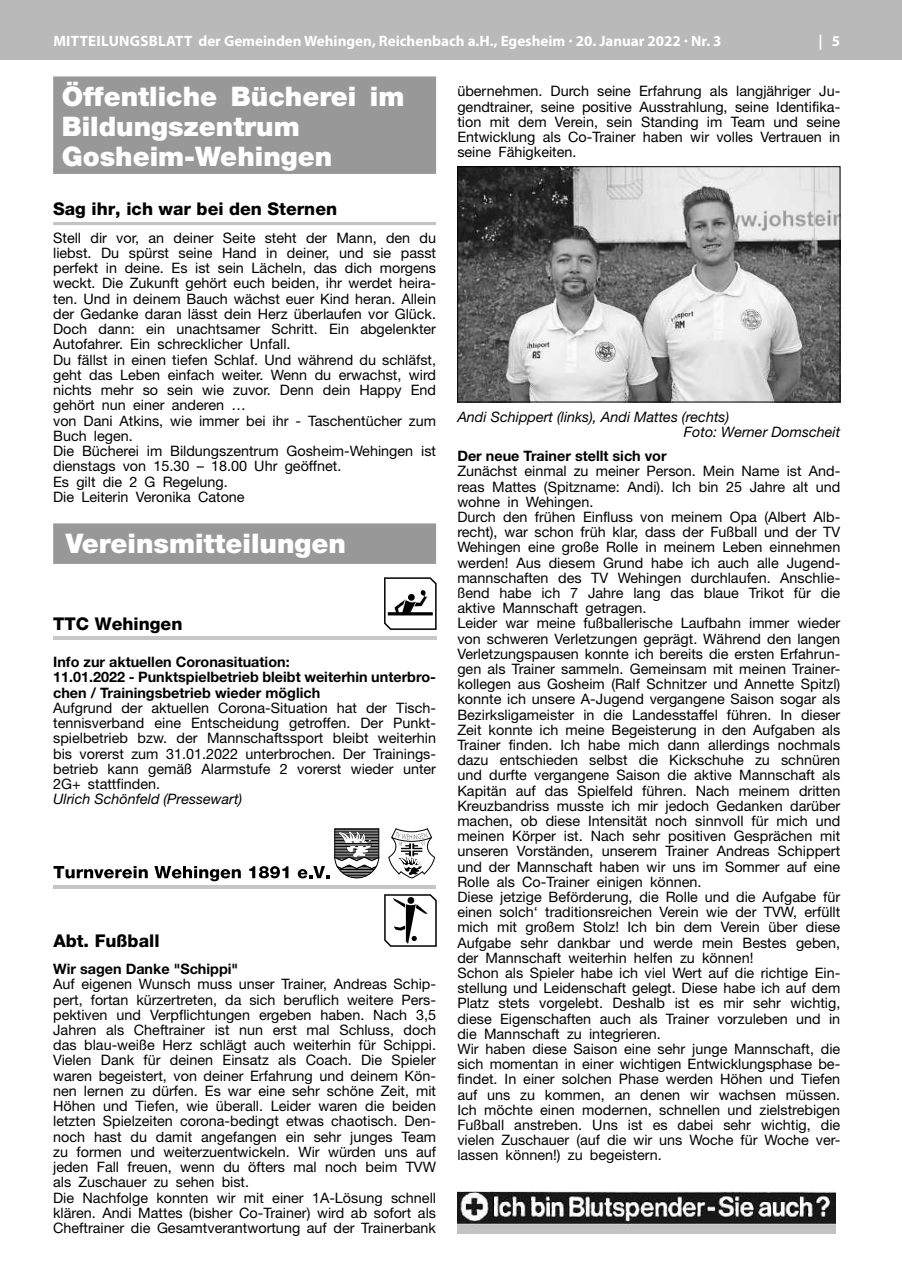
<style>
.page{position:relative;width:902px;height:1280px;background:#fff}
.page>*{position:absolute;margin:0;border:0;box-sizing:border-box;transform-origin:0 0}
.t1{font:900 27px/30px "Helvetica Neue";color:#fff}
.t2{font:800 17.55px "Helvetica Neue";color:#000}
.t3{font:700 15px "Myriad Pro";color:#fff}
.t4{font:14.4px/15.1px "Helvetica Neue";color:#000}
.t5{font:700 14.4px/15.3px "Helvetica Neue";color:#000}
.t6{font:italic 14.4px/15.1px "Helvetica Neue";color:#000}
</style>
<div class="page">
<div style="left:0;top:0;width:901px;height:60px;background:#b9b9ba"></div>
<div style="left:53px;top:76px;width:383px;height:98px;background:#989898"></div>
<hr style="left:53px;top:222px;width:383px;height:3px;background:#c3c4c4">
<div style="left:53px;top:523px;width:383px;height:41px;background:#989898"></div>
<hr style="left:53px;top:636px;width:383px;height:3px;background:#c6c7c7">
<svg style="left:384px;top:577px;width:52px;height:53px"></svg>
<svg style="left:53px;top:866px;width:95px;height:12px"></svg>
<svg style="left:154px;top:866px;width:87px;height:15px"></svg>
<svg style="left:249px;top:866px;width:39px;height:12px"></svg>
<svg style="left:388px;top:828px;width:47px;height:50px"></svg>
<svg style="left:298px;top:828px;width:81px;height:50px"></svg>
<hr style="left:335px;top:845px;width:44px;height:1px;background:#000">
<hr style="left:335px;top:843px;width:44px;height:1px;background:#000">
<hr style="left:53px;top:885px;width:383px;height:3px;background:#c6c6c7">
<svg style="left:384px;top:894px;width:52px;height:53px"></svg>
<img style="left:459px;top:168px;width:379px;height:232px">
<div style="left:457px;top:166px;width:383px;height:236px;border:1px solid #000"></div>
<img style="left:457px;top:1191px;width:378px;height:42px">
<p class="t3" style="left:53px;top:31px;width:669px">MITTeIluNgSblATT der gemeinden Wehingen, Reichenbach a.H., egesheim · 20. Januar 2022 · Nr. 3</p>
<p class="t3" style="left:818px;top:31px;width:23px">| 5</p>
<h1 class="t1" style="left:62px;top:81px;width:344px">Öffentliche Bücherei im<br>Bildungszentrum<br>Gosheim-Wehingen</h1>
<p class="t2" style="left:53px;top:198px;width:285px">Sag ihr, ich war bei den Sternen</p>
<p class="t4" style="left:53px;top:230px;width:384px">Stell dir vor, an deiner Seite steht der Mann, den du liebst. Du spürst seine Hand in deiner, und sie passt perfekt in deine. Es ist sein Lächeln, das dich morgens weckt. Die Zukunft gehört euch beiden, ihr werdet heira&shy;ten. Und in deinem Bauch wächst euer Kind heran. Allein der Gedanke daran lässt dein Herz überlaufen vor Glück.<br>Doch dann: ein unachtsamer Schritt. Ein abgelenkter Autofahrer. Ein schrecklicher Unfall.<br>Du fällst in einen tiefen Schlaf. Und während du schläfst, geht das Leben einfach weiter. Wenn du erwachst, wird nichts mehr so sein wie zuvor. Denn dein Happy End gehört nun einer anderen …<br>von Dani Atkins, wie immer bei ihr - Taschentücher zum Buch legen.<br>Die Bücherei im Bildungszentrum Gosheim-Wehingen ist dienstags von 15.30 – 18.00 Uhr geöffnet.<br>Es gilt die 2 G Regelung.<br>Die Leiterin Veronika Catone</p>
<h1 class="t1" style="left:66px;top:528px;width:282px">Vereinsmitteilungen</h1>
<p class="t4" style="left:457px;top:83px;width:384px;text-align:justify">übernehmen. Durch seine Erfahrung als langjähriger Ju&shy;gendtrainer, seine positive Ausstrahlung, seine Identifika&shy;tion mit dem Verein, sein Standing im Team und seine Entwicklung als Co-Trainer haben wir volles Vertrauen in seine Fähigkeiten.</p>
<p class="t6" style="left:684px;top:409px;width:158px;text-indent:-226px">Andi Schippert (links), Andi Mattes (rechts)<br>Foto: Werner Domscheit</p>
<p class="t5" style="left:457px;top:448px;width:211px">Der neue Trainer stellt sich vor</p>
<p class="t4" style="left:457px;top:463px;width:384px">Zunächst einmal zu meiner Person. Mein Name ist And&shy;reas Mattes (Spitzname: Andi). Ich bin 25 Jahre alt und wohne in Wehingen.<br>Durch den frühen Einfluss von meinem Opa (Albert Alb&shy;recht), war schon früh klar, dass der Fußball und der TV Wehingen eine große Rolle in meinem Leben einnehmen werden! Aus diesem Grund habe ich auch alle Jugend&shy;mannschaften des TV Wehingen durchlaufen. Anschlie&shy;ßend habe ich 7 Jahre lang das blaue Trikot für die aktive Mannschaft getragen.<br>Leider war meine fußballerische Laufbahn immer wieder von schweren Verletzungen geprägt. Während den langen Verletzungspausen konnte ich bereits die ersten Erfahrun&shy;gen als Trainer sammeln. Gemeinsam mit meinen Trainer&shy;kollegen aus Gosheim (Ralf Schnitzer und Annette Spitzl) konnte ich unsere A-Jugend vergangene Saison sogar als Bezirksligameister in die Landesstaffel führen. In dieser Zeit konnte ich meine Begeisterung in den Aufgaben als Trainer finden. Ich habe mich dann allerdings nochmals dazu entschieden selbst die Kickschuhe zu schnüren und durfte vergangene Saison die aktive Mannschaft als Kapitän auf das Spielfeld führen. Nach meinem dritten Kreuzbandriss musste ich mir jedoch Gedanken darüber machen, ob diese Intensität noch sinnvoll für mich und meinen Körper ist. Nach sehr positiven Gesprächen mit unseren Vorständen, unserem Trainer Andreas Schippert und der Mannschaft haben wir uns im Sommer auf eine Rolle als Co-Trainer einigen können.<br>Diese jetzige Beförderung, die Rolle und die Aufgabe für einen solch‘ traditionsreichen Verein wie der TVW, erfüllt mich mit großem Stolz! Ich bin dem Verein über diese Aufgabe sehr dankbar und werde mein Bestes geben, der Mannschaft weiterhin helfen zu können!<br>Schon als Spieler habe ich viel Wert auf die richtige Ein&shy;stellung und Leidenschaft gelegt. Diese habe ich auf dem Platz stets vorgelebt. Deshalb ist es mir sehr wichtig, diese Eigenschaften auch als Trainer vorzuleben und in die Mannschaft zu integrieren.<br>Wir haben diese Saison eine sehr junge Mannschaft, die sich momentan in einer wichtigen Entwicklungsphase be&shy;findet. In einer solchen Phase werden Höhen und Tiefen auf uns zu kommen, an denen wir wachsen müssen.<br>Ich möchte einen modernen, schnellen und zielstrebigen Fußball anstreben. Uns ist es dabei sehr wichtig, die vielen Zuschauer (auf die wir uns Woche für Woche ver&shy;lassen können!) zu begeistern.</p>
<p class="t2" style="left:53px;top:613px;width:131px">TTC Wehingen</p>
<p class="t5" style="left:53px;top:654px;width:384px">Info zur aktuellen Coronasituation:<br>11.01.2022 - Punktspielbetrieb bleibt weiterhin unterbro&shy;chen / Trainingsbetrieb wieder möglich</p>
<p class="t4" style="left:53px;top:700px;width:384px;text-align:justify">Aufgrund der aktuellen Corona-Situation hat der Tisch&shy;tennisverband eine Entscheidung getroffen. Der Punkt&shy;spielbetrieb bzw. der Mannschaftssport bleibt weiterhin bis vorerst zum 31.01.2022 unterbrochen. Der Trainings&shy;betrieb kann gemäß Alarmstufe 2 vorerst wieder unter 2G+ stattfinden.</p>
<p class="t6" style="left:53px;top:791px;width:191px">Ulrich Schönfeld (Pressewart)</p>
<p class="t2" style="left:53px;top:930px;width:108px">Abt. Fußball</p>
<p class="t5" style="left:53px;top:961px;width:186px">Wir sagen Danke "Schippi"</p>
<p class="t4" style="left:53px;top:976px;width:384px">Auf eigenen Wunsch muss unser Trainer, Andreas Schip&shy;pert, fortan kürzertreten, da sich beruflich weitere Pers&shy;pektiven und Verpflichtungen ergeben haben. Nach 3,5<br>Jahren als Cheftrainer ist nun erst mal Schluss, doch das blau-weiße Herz schlägt auch weiterhin für Schippi.<br>Vielen Dank für deinen Einsatz als Coach. Die Spieler waren begeistert, von deiner Erfahrung und deinem Kön&shy;nen lernen zu dürfen. Es war eine sehr schöne Zeit, mit Höhen und Tiefen, wie überall. Leider waren die beiden letzten Spielzeiten corona-bedingt etwas chaotisch. Den&shy;noch hast du damit angefangen ein sehr junges Team zu formen und weiterzuentwickeln. Wir würden uns auf jeden Fall freuen, wenn du öfters mal noch beim TVW als Zuschauer zu sehen bist.<br>Die Nachfolge konnten wir mit einer 1A-Lösung schnell klären. Andi Mattes (bisher Co-Trainer) wird ab sofort als Cheftrainer die Gesamtverantwortung auf der Trainerbank</p>
</div>
